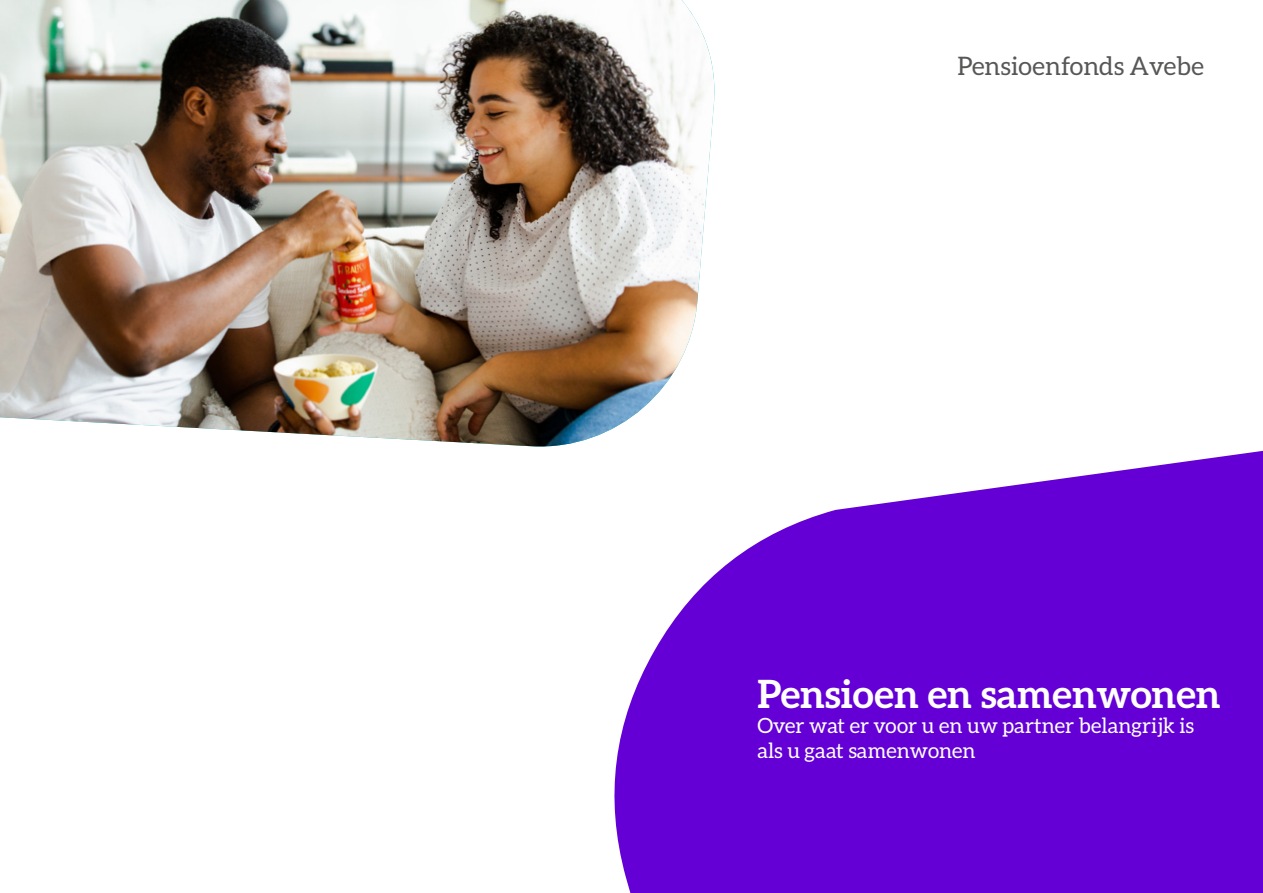
<style>
.page{position:relative;width:1263px;height:893px;background:#fff}
.page>*{position:absolute;margin:0;border:0;box-sizing:border-box;transform-origin:0 0}
.t1{font:700 39px "Aleo";color:#fff}
.t2{font:25.5px "Aleo";color:#575756}
.t3{font:21px/25.2px "Aleo";color:#fff}
</style>
<div class="page">
<img style="left:0;top:0;width:715px;height:447px">
<svg style="left:604px;top:420px;width:659px;height:473px;fill:#6400d6"></svg>
<p class="t2" style="left:957px;top:51px;width:248px">Pensioenfonds Avebe</p>
<h1 class="t1" style="left:757px;top:671px;width:465px">Pensioen en samenwonen</h1>
<p class="t3" style="left:757px;top:713px;width:438px">Over wat er voor u en uw partner belangrijk is als u gaat samenwonen</p>
</div>
